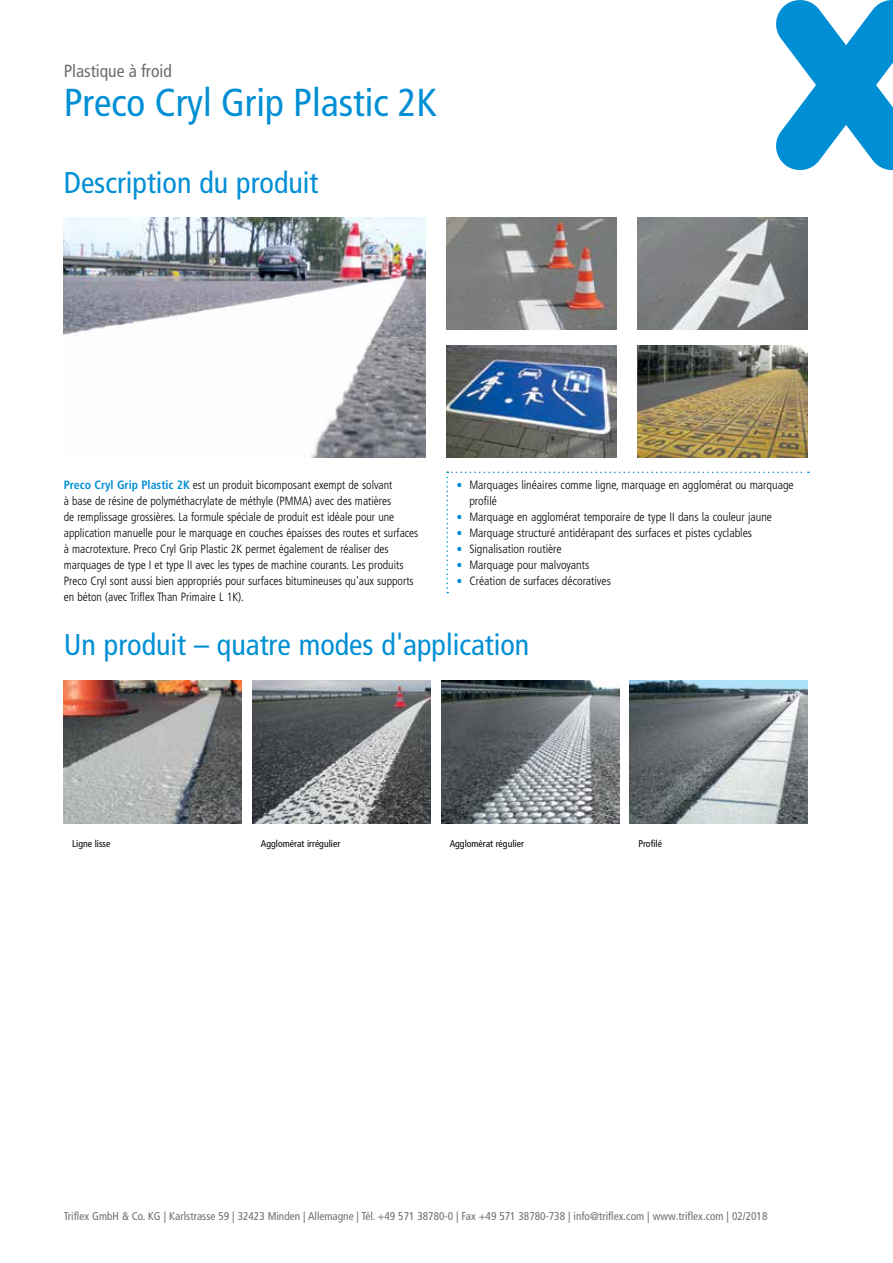
<style>
.page{position:relative;width:893px;height:1263px;background:#fff}
.page>*{position:absolute;margin:0;border:0;box-sizing:border-box;transform-origin:0 0}
.t1{font:condensed 39px "Frutiger LT Pro";color:#008fd5}
.t2{font:condensed 30px "Frutiger LT Pro";color:#008fd5}
.t3{font:condensed 17.55px "Frutiger LT Pro";color:#6d6e71}
.t4{font:300 condensed 12px/15.9px "Frutiger LT Pro";color:#000}
.t5{font:condensed 11.25px "Frutiger LT Pro";color:#6d6e71}
.t6{font:condensed 9.75px "Frutiger LT Pro";color:#000}
.s1{font-weight:700;color:#008fd5}
</style>
<div class="page">
<svg style="left:776px;top:0;width:117px;height:170px"></svg>
<img style="left:64px;top:680px;width:178px;height:144px">
<img style="left:252px;top:680px;width:179px;height:144px">
<img style="left:441px;top:680px;width:178px;height:144px">
<img style="left:630px;top:680px;width:178px;height:144px">
<img style="left:64px;top:218px;width:361px;height:239px">
<img style="left:446px;top:345px;width:171px;height:112px">
<img style="left:638px;top:218px;width:170px;height:112px">
<img style="left:638px;top:345px;width:170px;height:112px">
<img style="left:446px;top:218px;width:171px;height:112px">
<svg style="left:446px;top:472px;width:363px;height:121px"></svg>
<h3 class="t3" style="left:64px;top:61px;width:110px">Plastique à froid</h3>
<h1 class="t1" style="left:64px;top:80px;width:375px">Preco Cryl Grip Plastic 2K</h1>
<h2 class="t2" style="left:64px;top:165px;width:256px">Description du produit</h2>
<p class="t4" style="left:64px;top:477px;width:356px"><span class="s1">Preco Cryl Grip Plastic 2K</span> est un produit bicomposant exempt de solvant<br>à base de résine de polyméthacrylate de méthyle (PMMA) avec des matières<br>de remplissage grossières. La formule spéciale de produit est idéale pour une application manuelle pour le marquage en couches épaisses des routes et surfaces à macrotexture. Preco Cryl Grip Plastic 2K permet également de réaliser des marquages de type I et type II avec les types de machine courants. Les produits Preco Cryl sont aussi bien appropriés pour surfaces bitumineuses qu'aux supports en béton (avec Triflex Than Primaire L 1K).</p>
<p class="t4" style="left:469px;top:477px;width:326px">Marquages linéaires comme ligne, marquage en agglomérat ou marquage profilé<br>Marquage en agglomérat temporaire de type II dans la couleur jaune Marquage structuré antidérapant des surfaces et pistes cyclables Signalisation routière<br>Marquage pour malvoyants<br>Création de surfaces décoratives</p>
<h2 class="t2" style="left:64px;top:627px;width:467px">Un produit – quatre modes d'application</h2>
<p class="t6" style="left:72px;top:838px;width:40px">Ligne lisse</p>
<p class="t6" style="left:261px;top:838px;width:81px">Agglomérat irrégulier</p>
<p class="t6" style="left:450px;top:838px;width:76px">Agglomérat régulier</p>
<p class="t6" style="left:638px;top:838px;width:25px">Profilé</p>
<p class="t5" style="left:64px;top:1210px;width:705px">Triflex GmbH &amp; Co. KG | Karlstrasse 59 | 32423 Minden | Allemagne | Tél. +49 571 38780-0 | Fax +49 571 38780-738 | info@triflex.com | www.triflex.com | 02/2018</p>
</div>
